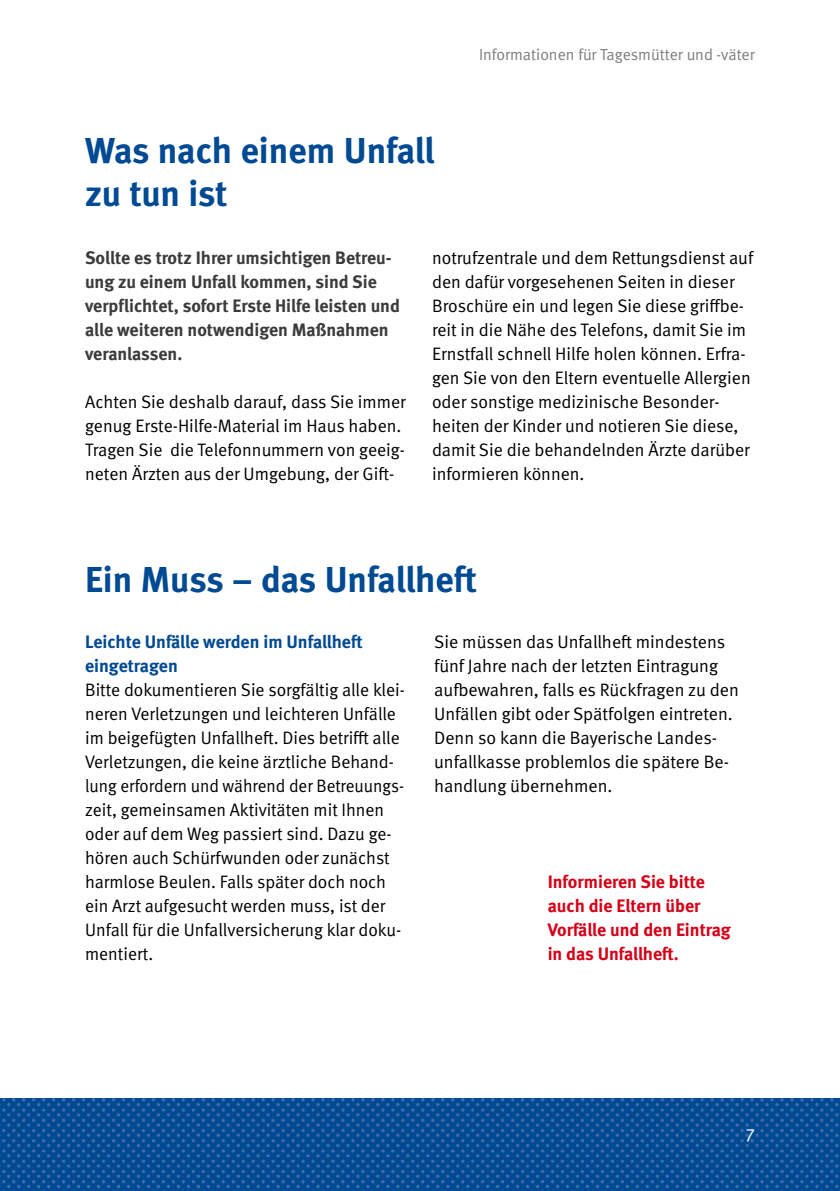
<style>
.page{position:relative;width:840px;height:1191px;background:#fff}
.page>*{position:absolute;margin:0;border:0;box-sizing:border-box;transform-origin:0 0}
.Ueberschrift{font:700 36px/43.2px "DGUV Meta";letter-spacing:-.005em;color:#004a93}
.Grundschrift{font:18px/24px "DGUV Meta";color:#000}
.Grundschrift-2{font:700 18px/24px "DGUV Meta";color:#3b3b3a}
.Grundschrift-3{font:700 18px/24px "DGUV Meta";color:#d40118}
.Grundschrift_bold{font:700 18px/24px "DGUV Meta";color:#004a93}
.t1{font:18px "DGUV Meta";color:#fff}
.t2{font:16px "DGUV Meta";color:#7c7e7f}
</style>
<div class="page">
<img style="left:0;top:1098px;width:839px;height:93px">
<p class="Ueberschrift" style="left:85px;top:130px;width:351px">Was nach einem Unfall zu tun ist</p>
<p class="t2" style="left:478px;top:45px;width:277px">Informationen für Tagesmütter und -väter</p>
<p class="Grundschrift-2" style="left:85px;top:246px;width:316px">Sollte es trotz Ihrer umsichtigen Betreu&shy;ung zu einem Unfall kommen, sind Sie verpflichtet, sofort Erste Hilfe leisten und alle weiteren notwendigen Maßnahmen veranlassen.</p>
<p class="Grundschrift" style="left:85px;top:390px;width:322px">Achten Sie deshalb darauf, dass Sie immer genug Erste-Hilfe-Material im Haus haben.<br>Tragen Sie die Telefonnummern von geeig&shy;neten Ärzten aus der Umgebung, der Gift-</p>
<p class="Grundschrift" style="left:432px;top:246px;width:322px">notrufzentrale und dem Rettungsdienst auf den dafür vorgesehenen Seiten in dieser Broschüre ein und legen Sie diese griffbe&shy;reit in die Nähe des Telefons, damit Sie im Ernstfall schnell Hilfe holen können. Erfra&shy;gen Sie von den Eltern eventuelle Allergien oder sonstige medizinische Besonder&shy;heiten der Kinder und notieren Sie diese, damit Sie die behandelnden Ärzte darüber informieren können.</p>
<p class="Ueberschrift" style="left:85px;top:558px;width:393px">Ein Muss – das Unfallheft</p>
<p class="Grundschrift_bold" style="left:85px;top:630px;width:279px">Leichte Unfälle werden im Unfallheft eingetragen</p>
<p class="Grundschrift" style="left:85px;top:678px;width:319px">Bitte dokumentieren Sie sorgfältig alle klei&shy;neren Verletzungen und leichteren Unfälle im beigefügten Unfallheft. Dies betrifft alle Verletzungen, die keine ärztliche Behand&shy;lung erfordern und während der Betreuungs&shy;zeit, gemeinsamen Aktivitäten mit Ihnen oder auf dem Weg passiert sind. Dazu ge&shy;hören auch Schürfwunden oder zunächst harmlose Beulen. Falls später doch noch ein Arzt aufgesucht werden muss, ist der Unfall für die Unfallversicherung klar doku&shy;mentiert.</p>
<p class="Grundschrift" style="left:434px;top:630px;width:306px">Sie müssen das Unfallheft mindestens fünf Jahre nach der letzten Eintragung aufbewahren, falls es Rückfragen zu den Unfällen gibt oder Spätfolgen eintreten.<br>Denn so kann die Bayerische Landes&shy;unfallkasse problemlos die spätere Be&shy;handlung übernehmen.</p>
<p class="Grundschrift-3" style="left:547px;top:870px;width:185px">Informieren Sie bitte auch die Eltern über<br>Vorfälle und den Eintrag in das Unfallheft.</p>
<p class="t1" style="left:745px;top:1124px;width:11px">7</p>
</div>
